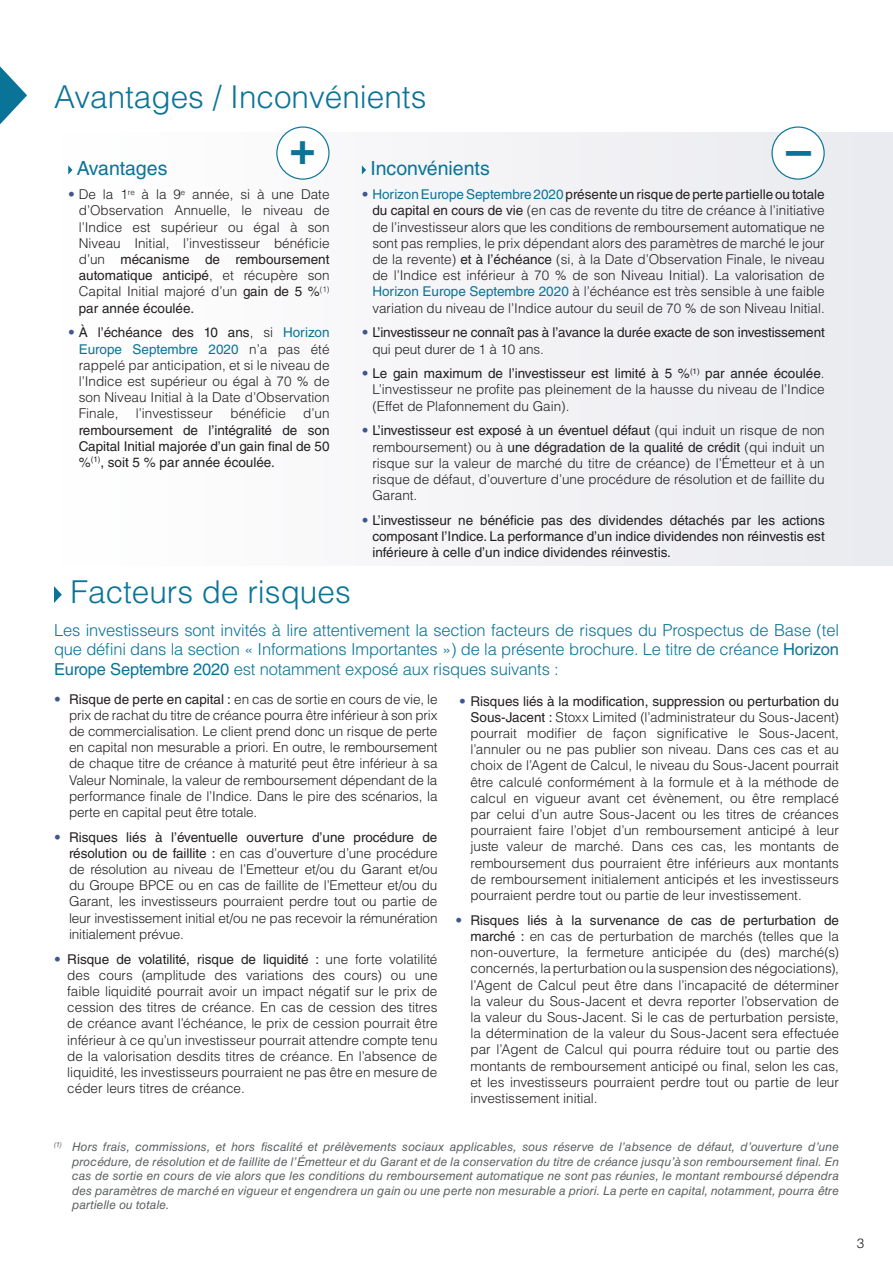
<style>
.page{position:relative;width:893px;height:1265px;background:#fff}
.page>*{position:absolute;margin:0;border:0;box-sizing:border-box;transform-origin:0 0}
.t1{font:700 45px "Helvetica LT Std";color:#0a7498}
.t2{font:300 31.5px "Helvetica LT Std";color:#0a7498}
.t3{font:19.5px "Helvetica LT Std";color:#0a7498}
.t4{font:300 16.5px/19.8px "Helvetica LT Std";letter-spacing:-.01em;color:#0a7498;text-align:justify}
.t5{font:300 13.5px/16.2px "Helvetica LT Std";color:#231f20;text-align:justify}
.t6{font:13.5px/16.2px "Helvetica LT Std";color:#231f20;text-align:justify}
.t7{font:italic 12px/14.4px "Helvetica LT Std";letter-spacing:.01em;color:#5d6162;text-align:justify}
.s1{color:#3f578e}
.s2{font-weight:400}
.s3{font-weight:400;color:#0a7498}
.s4{font-weight:300;color:#3f578e}
.s5{font-weight:300}
</style>
<div class="page">
<div style="left:54px;top:132px;width:839px;height:433px;background:#f4f4f7"></div>
<svg style="left:68px;top:165px;width:4px;height:10px"></svg>
<div style="left:277px;top:127px;width:52px;height:52px;background:#fff;border-radius:50%"></div>
<div style="left:276px;top:126px;width:54px;height:54px;border:1px solid #0a7498;border-radius:50%"></div>
<svg style="left:362px;top:165px;width:4px;height:10px"></svg>
<div style="left:772px;top:127px;width:52px;height:52px;background:#fff;border-radius:50%"></div>
<div style="left:771px;top:126px;width:54px;height:54px;border:1px solid #0a7498;border-radius:50%"></div>
<svg style="left:54px;top:586px;width:8px;height:17px"></svg>
<svg style="left:0;top:66px;width:27px;height:58px"></svg>
<h2 class="t2" style="left:54px;top:77px;width:374px">Avantages / Inconvénients</h2>
<h1 class="t1" style="left:289px;top:121px;width:28px">+</h1>
<h3 class="t3" style="left:77px;top:156px;width:92px">Avantages</h3>
<p class="t5" style="left:79px;top:186px;width:252px;text-indent:-11px"><span class="s1">•</span> De la 1<sup>re</sup> à la 9<sup>e</sup> année, si à une Date d’Observation Annuelle, le niveau de l’Indice est supérieur ou égal à son Niveau Initial, l’investisseur bénéficie d’un <span class="s2">mécanisme de remboursement automatique anticipé</span>, et récupère son Capital Initial majoré d’un <span class="s2">gain de 5 %</span><sup>(1) </sup><span class="s2">par année écoulée.</span></p>
<p class="t5" style="left:79px;top:324px;width:252px;text-indent:-11px"><span class="s1">•</span> <span class="s2">À l’échéance des 10 ans</span>, si <span class="s3">Horizon Europe Septembre 2020</span> n’a pas été rappelé par anticipation, et si le niveau de l’Indice est supérieur ou égal à 70 % de son Niveau Initial à la Date d’Observation Finale,</p>
<p class="t5" style="left:136px;top:405px;width:79px">l’investisseur</p>
<p class="t5" style="left:230px;top:405px;width:57px">bénéficie</p>
<p class="t5" style="left:303px;top:405px;width:28px">d’un</p>
<p class="t6" style="left:79px;top:422px;width:252px">remboursement de l’intégralité de son Capital Initial majorée d’un gain final de 50 %<sup>(1)</sup>, soit 5 % par année écoulée.</p>
<h1 class="t1" style="left:786px;top:123px;width:27px">–</h1>
<h3 class="t3" style="left:370px;top:156px;width:121px">Inconvénients</h3>
<p class="t5" style="left:372px;top:186px;width:454px;text-indent:-11px"><span class="s1">•</span> <span class="s3">Horizon Europe Septembre 2020</span> <span class="s2">présente un risque de perte partielle ou totale du capital en cours de vie</span> (en cas de revente du titre de créance à l’initiative de l’investisseur alors que les conditions de remboursement automatique ne sont pas remplies, le prix dépendant alors des paramètres de marché le jour de la revente) <span class="s2">et à l’échéance</span> (si, à la Date d’Observation Finale, le niveau de l’Indice est inférieur à 70 % de son Niveau Initial). La valorisation de <span class="s3">Horizon Europe Septembre 2020</span> à l’échéance est très sensible à une faible variation du niveau de l’Indice autour du seuil de 70 % de son Niveau Initial.</p>
<p class="t6" style="left:372px;top:324px;width:454px;text-indent:-11px"><span class="s4">•</span> L’investisseur ne connaît pas à l’avance la durée exacte de son investissement <span class="s5">qui peut durer de 1 à 10 ans.</span></p>
<p class="t5" style="left:372px;top:365px;width:454px;text-indent:-11px"><span class="s1">•</span> <span class="s2">Le gain maximum de l’investisseur est limité à 5 %</span><sup>(1)</sup> <span class="s2">par année écoulée</span>.<br>L’investisseur ne profite pas pleinement de la hausse du niveau de l’Indice (Effet de Plafonnement du Gain).</p>
<p class="t5" style="left:372px;top:422px;width:454px;text-indent:-11px"><span class="s1">•</span> <span class="s2">L’investisseur est exposé à un éventuel défaut</span> (qui induit un risque de non remboursement) ou à <span class="s2">une dégradation de la qualité de crédit</span> (qui induit un risque sur la valeur de marché du titre de créance) de l’Émetteur et à un risque de défaut, d’ouverture d’une procédure de résolution et de faillite du Garant.</p>
<p class="t6" style="left:372px;top:512px;width:454px;text-indent:-11px"><span class="s4">•</span> L’investisseur ne bénéficie pas des dividendes détachés par les actions composant l’Indice. La performance d’un indice dividendes non réinvestis est inférieure à celle d’un indice dividendes réinvestis.</p>
<h2 class="t2" style="left:71px;top:572px;width:282px">Facteurs de risques</h2>
<p class="t4" style="left:54px;top:620px;width:786px">Les investisseurs sont invités à lire attentivement la section facteurs de risques du Prospectus de Base (tel que défini dans la section « Informations Importantes ») de la présente brochure. Le titre de créance <span class="s2">Horizon Europe Septembre 2020</span> est notamment exposé aux risques suivants :</p>
<p class="t5" style="left:69px;top:690px;width:370px;text-indent:-15px"><span class="s1">•</span> <span class="s2">Risque de perte en capital :</span> en cas de sortie en cours de vie, le prix de rachat du titre de créance pourra être inférieur à son prix de commercialisation. Le client prend donc un risque de perte en capital non mesurable a priori. En outre, le remboursement de chaque titre de créance à maturité peut être inférieur à sa Valeur Nominale, la valeur de remboursement dépendant de la performance finale de l’Indice. Dans le pire des scénarios, la perte en capital peut être totale.</p>
<p class="t5" style="left:69px;top:829px;width:370px;text-indent:-15px"><span class="s1">•</span> <span class="s2">Risques liés à l’éventuelle ouverture d’une procédure de résolution ou de faillite :</span> en cas d’ouverture d’une procédure de résolution au niveau de l’Emetteur et/ou du Garant et/ou du Groupe BPCE ou en cas de faillite de l’Emetteur et/ou du Garant, les investisseurs pourraient perdre tout ou partie de leur investissement initial et/ou ne pas recevoir la rémunération initialement prévue.</p>
<p class="t5" style="left:67px;top:951px;width:372px;text-indent:-13px"><span class="s1">•</span> <span class="s2">Risque de volatilité, risque de liquidité :</span> une forte volatilité des cours (amplitude des variations des cours) ou une faible liquidité pourrait avoir un impact négatif sur le prix de cession des titres de créance. En cas de cession des titres de créance avant l’échéance, le prix de cession pourrait être inférieur à ce qu’un investisseur pourrait attendre compte tenu de la valorisation desdits titres de créance. En l’absence de liquidité, les investisseurs pourraient ne pas être en mesure de céder leurs titres de créance.</p>
<p class="t5" style="left:470px;top:693px;width:370px;text-indent:-11px"><span class="s1">•</span> <span class="s2">Risques liés à la modification, suppression ou perturbation du Sous-Jacent :</span> Stoxx Limited (l’administrateur du Sous-Jacent) pourrait modifier de façon significative le Sous-Jacent, l’annuler ou ne pas publier son niveau. Dans ces cas et au choix de l’Agent de Calcul, le niveau du Sous-Jacent pourrait être calculé conformément à la formule et à la méthode de calcul en vigueur avant cet évènement, ou être remplacé par celui d’un autre Sous-Jacent ou les titres de créances pourraient faire l’objet d’un remboursement anticipé à leur juste valeur de marché. Dans ces cas, les montants de remboursement dus pourraient être inférieurs aux montants de remboursement initialement anticipés et les investisseurs pourraient perdre tout ou partie de leur investissement.</p>
<p class="t5" style="left:470px;top:912px;width:370px;text-indent:-15px"><span class="s1">•</span> <span class="s2">Risques liés à la survenance de cas de perturbation de marché :</span> en cas de perturbation de marchés (telles que la non-ouverture, la fermeture anticipée du (des) marché(s) concernés, la perturbation ou la suspension des négociations), l’Agent de Calcul peut être dans l’incapacité de déterminer la valeur du Sous-Jacent et devra reporter l’observation de la valeur du Sous-Jacent. Si le cas de perturbation persiste, la détermination de la valeur du Sous-Jacent sera effectuée par l’Agent de Calcul qui pourra réduire tout ou partie des montants de remboursement anticipé ou final, selon les cas, et les investisseurs pourraient perdre tout ou partie de leur investissement initial.</p>
<p class="t7" style="left:72px;top:1140px;width:769px;text-indent:-18px"><sup>(1)</sup> Hors frais, commissions, et hors fiscalité et prélèvements sociaux applicables, sous réserve de l’absence de défaut, d’ouverture d’une procédure, de résolution et de faillite de l’Émetteur et du Garant et de la conservation du titre de créance jusqu’à son remboursement final. En cas de sortie en cours de vie alors que les conditions du remboursement automatique ne sont pas réunies, le montant remboursé dépendra des paramètres de marché en vigueur et engendrera un gain ou une perte non mesurable a priori. La perte en capital, notamment, pourra être partielle ou totale.</p>
<p class="t5" style="left:857px;top:1235px;width:9px">3</p>
</div>
